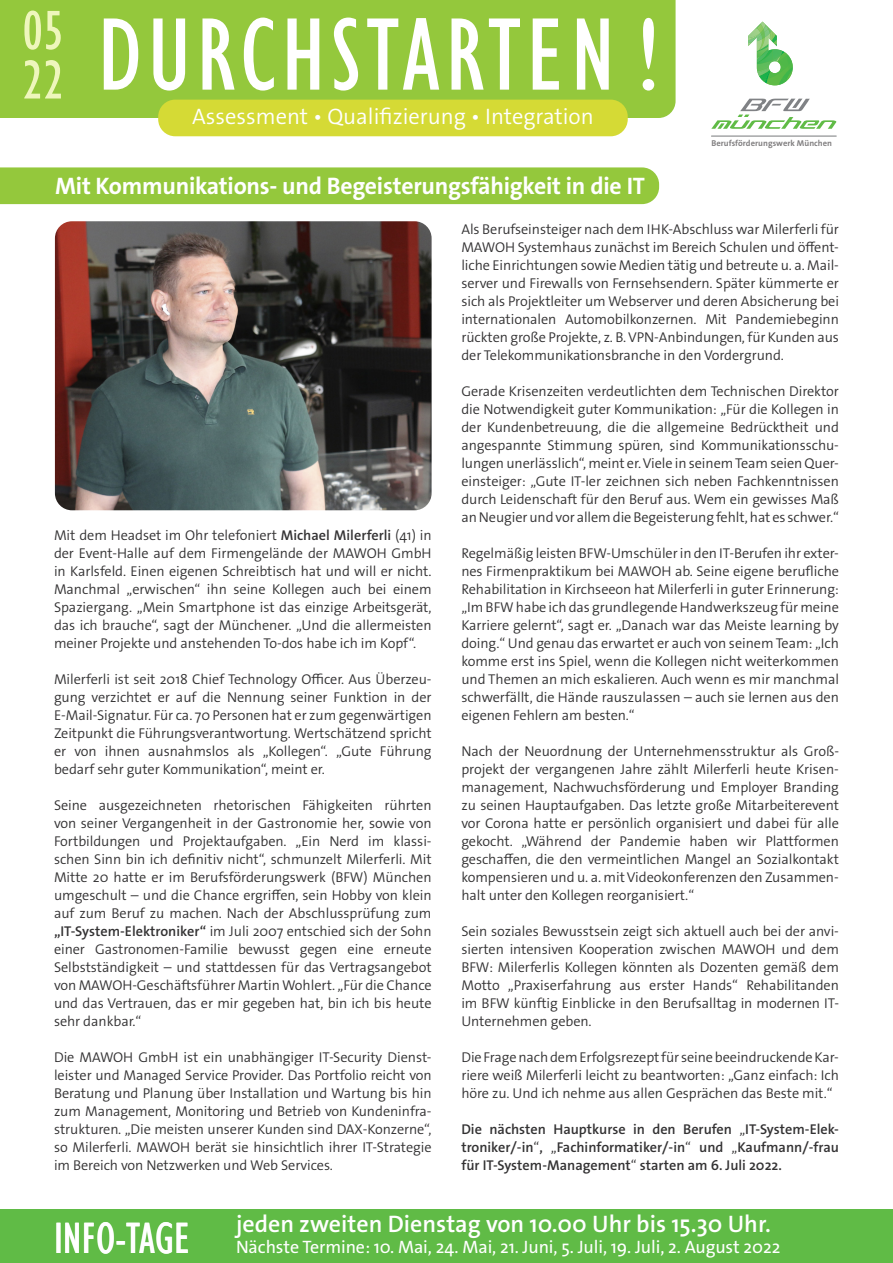
<style>
.page{position:relative;width:893px;height:1263px;background:#fff}
.page>*{position:absolute;margin:0;border:0;box-sizing:border-box;transform-origin:0 0}
.t1{font:condensed 106.5px "Gill Sans";letter-spacing:.05em;color:#fff}
.t2{font:condensed 57px/49.5px "Gill Sans";color:#eef6bc}
.t3{font:condensed 45px "Gill Sans";color:#fff}
.headline_weiss_-_ohn{font:700 24px "The Sans Os F";letter-spacing:-.01em;color:#fff}
.t4{font:600 24px "The Sans Os F";color:#fff}
.t5{font:300 22.5px "The Sans Os F";color:#fff}
.t6{font:18px "The Sans Os F";letter-spacing:-.005em;color:#fff}
.grundtext{font:300 14.25px/18px "The Sans Os F";letter-spacing:-.005em;color:#333233;text-align:justify}
.grundtext-2{font:600 14.25px/18px "The Sans Os F";color:#333233;text-align:justify}
.t7{font:700 8.55px "The Sans Os F";letter-spacing:.005em;color:#828081}
.s1{font-weight:600}
.s2{font-weight:300}
</style>
<div class="page">
<div style="left:0;top:0;width:676px;height:118px;background:#94c83c"></div>
<div style="left:158px;top:100px;width:470px;height:36px;background:#d5da35;border-radius:17px"></div>
<svg style="left:748px;top:22px;width:45px;height:63px"></svg>
<svg style="left:711px;top:99px;width:125px;height:30px"></svg>
<hr style="left:711px;top:136px;width:125px;height:1px;background:#787a7b">
<div style="left:0;top:1209px;width:893px;height:54px;background:#60bb46"></div>
<div style="left:0;top:167px;width:659px;height:37px;background:#94c83c"></div>
<img style="left:55px;top:221px;width:377px;height:289px">
<h2 class="t2" style="left:22px;top:6px;width:43px">05<br>22</h2>
<h1 class="t1" style="left:98px;top:-8px;width:561px">DURCHSTARTEN !</h1>
<h3 class="t5" style="left:192px;top:102px;width:403px">Assessment • Qualifizierung • Integration</h3>
<p class="headline_weiss_-_ohn" style="left:55px;top:170px;width:591px">Mit Kommunikations- und Begeisterungsfähigkeit in die IT</p>
<p class="t7" style="left:711px;top:138px;width:122px">Berufsförderungswerk München</p>
<p class="grundtext" style="left:54px;top:526px;width:379px">Mit dem Headset im Ohr telefoniert <span class="s1">Michael Milerferli</span> (41) in der Event-Halle auf dem Firmengelände der MAWOH GmbH in Karlsfeld. Einen eigenen Schreibtisch hat und will er nicht.<br>Manchmal „erwischen“ ihn seine Kollegen auch bei einem Spaziergang. „Mein Smartphone ist das einzige Arbeitsgerät, das ich brauche“, sagt der Münchener. „Und die allermeisten meiner Projekte und anstehenden To-dos habe ich im Kopf“.</p>
<p class="grundtext" style="left:54px;top:670px;width:379px">Milerferli ist seit 2018 Chief Technology Officer. Aus Überzeu&shy;gung verzichtet er auf die Nennung seiner Funktion in der E-Mail-Signatur. Für ca. 70 Personen hat er zum gegenwärtigen Zeitpunkt die Führungsverantwortung. Wertschätzend spricht er von ihnen ausnahmslos als „Kollegen“. „Gute Führung bedarf sehr guter Kommunikation“, meint er.</p>
<p class="grundtext" style="left:54px;top:796px;width:379px">Seine ausgezeichneten rhetorischen Fähigkeiten rührten von seiner Vergangenheit in der Gastronomie her, sowie von Fortbildungen und Projektaufgaben. „Ein Nerd im klassi&shy;schen Sinn bin ich definitiv nicht“, schmunzelt Milerferli. Mit Mitte 20 hatte er im Berufsförderungswerk (BFW) München umgeschult – und die Chance ergriffen, sein Hobby von klein auf zum Beruf zu machen. Nach der Abschlussprüfung zum <span class="s1">„IT-System-Elektroniker“</span> im Juli 2007 entschied sich der Sohn einer Gastronomen-Familie bewusst gegen eine erneute Selbstständigkeit – und stattdessen für das Vertragsangebot von MAWOH-Geschäftsführer Martin Wohlert. „Für die Chance und das Vertrauen, das er mir gegeben hat, bin ich bis heute sehr dankbar.“</p>
<p class="grundtext" style="left:54px;top:1048px;width:379px">Die MAWOH GmbH ist ein unabhängiger IT-Security Dienst&shy;leister und Managed Service Provider. Das Portfolio reicht von Beratung und Planung über Installation und Wartung bis hin zum Management, Monitoring und Betrieb von Kundeninfra&shy;strukturen. „Die meisten unserer Kunden sind DAX-Konzerne“, so Milerferli. MAWOH berät sie hinsichtlich ihrer IT-Strategie im Bereich von Netzwerken und Web Services.</p>
<p class="grundtext" style="left:461px;top:220px;width:379px">Als Berufseinsteiger nach dem IHK-Abschluss war Milerferli für MAWOH Systemhaus zunächst im Bereich Schulen und öffent&shy;liche Einrichtungen sowie Medien tätig und betreute u. a. Mail&shy;server und Firewalls von Fernsehsendern. Später kümmerte er sich als Projektleiter um Webserver und deren Absicherung bei internationalen Automobilkonzernen. Mit Pandemiebeginn rückten große Projekte, z. B. VPN-Anbindungen, für Kunden aus der Telekommunikationsbranche in den Vordergrund.</p>
<p class="grundtext" style="left:461px;top:382px;width:379px">Gerade Krisenzeiten verdeutlichten dem Technischen Direktor die Notwendigkeit guter Kommunikation: „Für die Kollegen in der Kundenbetreuung, die die allgemeine Bedrücktheit und angespannte Stimmung spüren, sind Kommunikationsschu&shy;lungen unerlässlich“, meint er. Viele in seinem Team seien Quer&shy;einsteiger: „Gute IT-ler zeichnen sich neben Fachkenntnissen durch Leidenschaft für den Beruf aus. Wem ein gewisses Maß an Neugier und vor allem die Begeisterung fehlt, hat es schwer.“</p>
<p class="grundtext" style="left:461px;top:544px;width:379px">Regelmäßig leisten BFW-Umschüler in den IT-Berufen ihr exter&shy;nes Firmenpraktikum bei MAWOH ab. Seine eigene berufliche Rehabilitation in Kirchseeon hat Milerferli in guter Erinnerung: „Im BFW habe ich das grundlegende Handwerkszeug für meine Karriere gelernt“, sagt er. „Danach war das Meiste learning by doing.“ Und genau das erwartet er auch von seinem Team: „Ich komme erst ins Spiel, wenn die Kollegen nicht weiterkommen und Themen an mich eskalieren. Auch wenn es mir manchmal schwerfällt, die Hände rauszulassen – auch sie lernen aus den eigenen Fehlern am besten.“</p>
<p class="grundtext" style="left:461px;top:742px;width:379px">Nach der Neuordnung der Unternehmensstruktur als Groß&shy;projekt der vergangenen Jahre zählt Milerferli heute Krisen&shy;management, Nachwuchsförderung und Employer Branding zu seinen Hauptaufgaben. Das letzte große Mitarbeiterevent vor Corona hatte er persönlich organisiert und dabei für alle gekocht. „Während der Pandemie haben wir Plattformen geschaffen, die den vermeintlichen Mangel an Sozialkontakt kompensieren und u. a. mit Videokonferenzen den Zusammen&shy;halt unter den Kollegen reorganisiert.“</p>
<p class="grundtext" style="left:461px;top:922px;width:379px">Sein soziales Bewusstsein zeigt sich aktuell auch bei der anvi&shy;sierten intensiven Kooperation zwischen MAWOH und dem BFW: Milerferlis Kollegen könnten als Dozenten gemäß dem Motto „Praxiserfahrung aus erster Hands“ Rehabilitanden im BFW künftig Einblicke in den Berufsalltag in modernen IT-Unternehmen geben.</p>
<p class="grundtext" style="left:461px;top:1048px;width:379px">Die Frage nach dem Erfolgsrezept für seine beeindruckende Kar&shy;riere weiß Milerferli leicht zu beantworten: „Ganz einfach: Ich höre zu. Und ich nehme aus allen Gesprächen das Beste mit.“</p>
<p class="grundtext-2" style="left:461px;top:1120px;width:379px">Die nächsten Hauptkurse in den Berufen <span class="s2">„</span>IT-System-Elek&shy;troniker/-in<span class="s2">“</span>, <span class="s2">„</span>Fachinformatiker/-in<span class="s2">“</span> und <span class="s2">„</span>Kaufmann/-frau für IT-System-Management<span class="s2">“</span> starten am 6. Juli 2022.</p>
<p class="t3" style="left:54px;top:1212px;width:138px">INFO-TAGE</p>
<h3 class="t4" style="left:236px;top:1208px;width:536px">jeden zweiten Dienstag von 10.00 Uhr bis 15.30 Uhr.</h3>
<p class="t6" style="left:236px;top:1236px;width:546px">Nächste Termine: 10. Mai, 24. Mai, 21. Juni, 5. Juli, 19. Juli, 2. August 2022</p>
</div>
